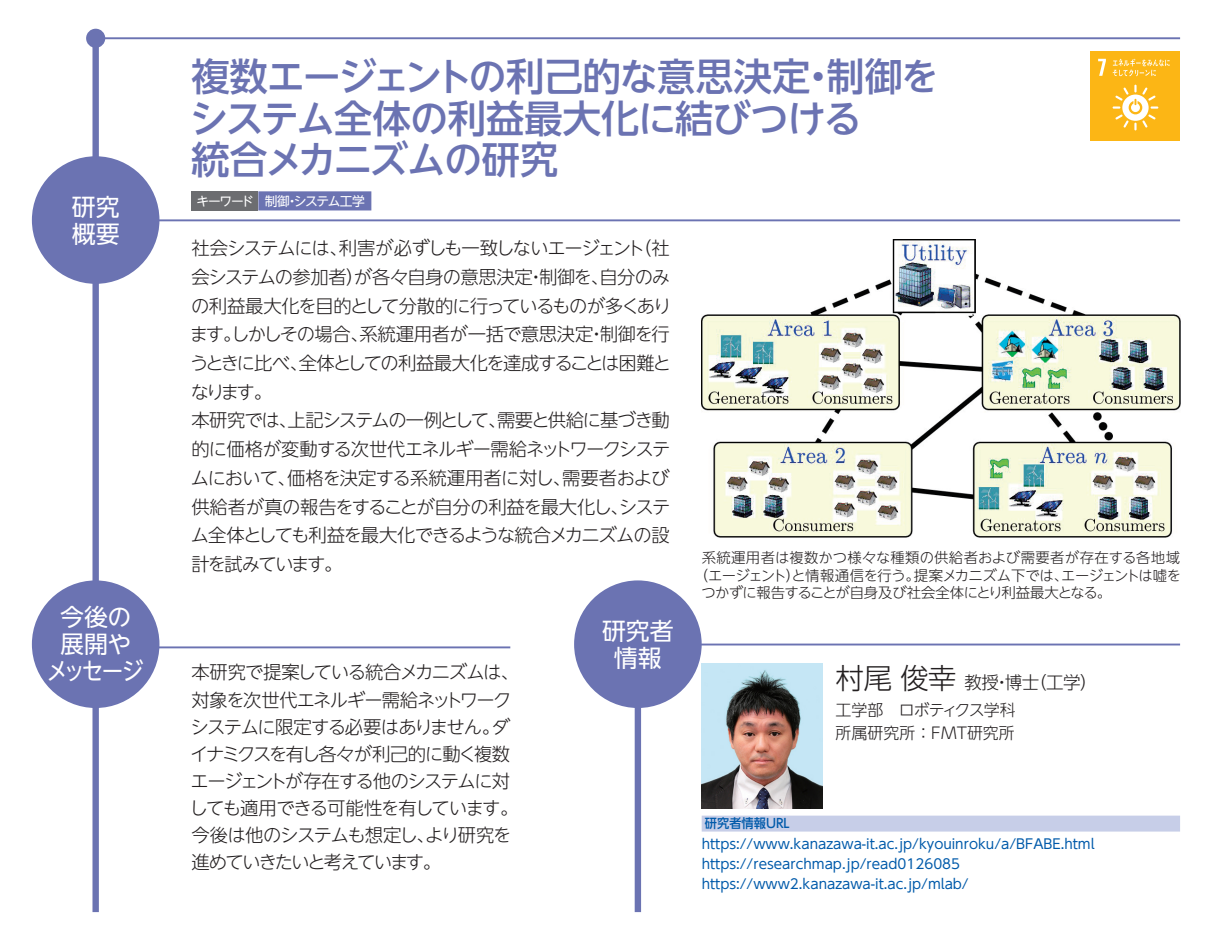
<style>
.page{position:relative;width:1212px;height:944px;background:#fff}
.page>*{position:absolute;margin:0;border:0;box-sizing:border-box;transform-origin:0 0}
.t1{font:500 38.25px/41.4px "UD Shin Go NT Pr 6 N";letter-spacing:-.025em;color:#6b73b2}
.t2{font:300 28.8px "UD Shin Go NT Pr 6 N";color:#231f20}
.t3{font:23.85px/27px "UD Shin Go NT Pr 6 N";letter-spacing:-.045em;color:#fff;text-align:center}
.t4{font:23.85px/27px "UD Shin Go NT Pr 6 N";color:#fff}
.t5{font:300 18.22px/27px "UD Shin Go NT Pr 6 N";letter-spacing:-.065em;color:#231f20}
.t6{font:300 18.22px/28.8px "UD Shin Go NT Pr 6 N";letter-spacing:-.04em;color:#231f20}
.t7{font:300 18.22px/28.8px "UD Shin Go NT Pr 6 N";letter-spacing:-.03em;color:#231f20}
.t8{font:300 18.22px/27px "UD Shin Go NT Pr 6 N";letter-spacing:-.095em;color:#231f20}
.t9{font:300 18.22px "UD Shin Go NT Pr 6 N";letter-spacing:-.015em;color:#231f20}
.t10{font:300 18.22px "UD Shin Go NT Pr 6 N";letter-spacing:-.035em;color:#231f20}
.t11{font:300 18.22px "UD Shin Go NT Pr 6 N";letter-spacing:-.085em;color:#231f20}
.t12{font:300 17.55px "UD Shin Go NT Pr 6 N";letter-spacing:-.03em;color:#231f20}
.t13{font:300 15.97px/23.2px "UD Shin Go NT Pr 6 N";color:#231f20}
.t14{font:300 14.4px "UD Shin Go NT Pr 6 N";letter-spacing:.015em;color:#231f20}
.t15{font:300 14.4px/17.6px "UD Shin Go NT Pr 6 N";letter-spacing:-.04em;color:#231f20}
.t16{font:300 14.4px "UD Shin Go NT Pr 6 N";letter-spacing:-.035em;color:#231f20}
.t17{font:300 14.4px "UD Shin Go NT Pr 6 N";letter-spacing:-.01em;color:#231f20}
.t18{font:300 14.4px "UD Shin Go NT Pr 6 N";letter-spacing:-.07em;color:#231f20}
.t19{font:13.5px/20px "UD Shin Go NT Pr 6 N";color:#015aaa}
.t20{font:500 12.83px "UD Shin Go NT Pr 6 N";color:#015aaa;scale:.96 1}
.t21{font:12.83px "UD Shin Go NT Pr 6 N";letter-spacing:-.06em;color:#fff}
.t22{font:12.83px "UD Shin Go NT Pr 6 N";letter-spacing:-.1em;color:#fff}
</style>
<div class="page">
<div style="left:92px;top:32px;width:7px;height:880px;background:#6b73b2"></div>
<hr style="left:96px;top:37px;width:1084px;height:2px;background:#6b73b2">
<div style="left:86px;top:29px;width:19px;height:19px;background:#6b73b2;border-radius:50%"></div>
<div style="left:635px;top:606px;width:6px;height:306px;background:#6b73b2"></div>
<hr style="left:96px;top:646px;width:414px;height:2px;background:#6b73b2">
<hr style="left:638px;top:644px;width:542px;height:1px;background:#6b73b2">
<div style="left:35px;top:584px;width:121px;height:121px;background:#6b73b2;border-radius:50%"></div>
<div style="left:32px;top:580px;width:127px;height:128px;border:6px solid #6b73b2;border-radius:50%"></div>
<div style="left:577px;top:584px;width:121px;height:121px;background:#6b73b2;border-radius:50%"></div>
<div style="left:574px;top:580px;width:128px;height:128px;border:6px solid #6b73b2;border-radius:50%"></div>
<hr style="left:96px;top:219px;width:1084px;height:2px;background:#6b73b2">
<div style="left:35px;top:159px;width:121px;height:122px;background:#6b73b2;border-radius:50%"></div>
<div style="left:32px;top:156px;width:127px;height:128px;border:6px solid #6b73b2;border-radius:50%"></div>
<div style="left:702px;top:816px;width:478px;height:16px;background:#c7cee8"></div>
<img style="left:702px;top:663px;width:121px;height:146px">
<div style="left:1091px;top:51px;width:89px;height:89px;background:#fcb615"></div>
<svg style="left:1098px;top:59px;width:8px;height:17px"></svg>
<svg style="left:1112px;top:85px;width:46px;height:45px"></svg>
<svg style="left:1112px;top:59px;width:58px;height:17px"></svg>
<div style="left:258px;top:191px;width:113px;height:19px;background:#6b73b2"></div>
<div style="left:191px;top:191px;width:67px;height:19px;background:#6c6d70"></div>
<img style="left:702px;top:239px;width:478px;height:299px">
<h3 class="t4" style="left:72px;top:192px;width:49px">研究概要</h3>
<h3 class="t3" style="left:46px;top:603px;width:99px">今後の展開やメッセージ</h3>
<h1 class="t1" style="left:191px;top:55px;width:749px">複数エージェントの利己的な意思決定制御を</h1>
<h1 class="t1" style="left:190px;top:55px;width:673px;text-indent:609px">・システム全体の利益最大化に結びつける統合メカニズムの研究</h1>
<p class="t21" style="left:265px;top:191px;width:102px">制御システム工学</p>
<p class="t22" style="left:197px;top:191px;width:59px">キーワード</p>
<p class="t22" style="left:286px;top:191px;width:14px">・</p>
<p class="t5" style="left:339px;top:234px;width:308px">利害が必ずしも一致しないエージェント</p>
<p class="t5" style="left:633px;top:234px;width:38px">（社</p>
<p class="t6" style="left:191px;top:233px;width:480px">社会システムには、<br>会システムの参加者が各々自身の意思決定制御を自分のみ</p>
<p class="t5" style="left:346px;top:263px;width:20px">）</p>
<p class="t5" style="left:191px;top:292px;width:482px">の利益最大化を目的として分散的に行っているものが多くあり</p>
<p class="t9" style="left:360px;top:320px;width:312px">系統運用者が一括で意思決定制御を行</p>
<p class="t5" style="left:527px;top:263px;width:20px">・</p>
<p class="t5" style="left:591px;top:263px;width:20px">、</p>
<p class="t11" style="left:190px;top:320px;width:180px">ますしかしその場合、</p>
<p class="t5" style="left:587px;top:320px;width:20px">・</p>
<p class="t5" style="left:223px;top:320px;width:20px">。</p>
<p class="t5" style="left:299px;top:349px;width:374px">全体としての利益最大化を達成することは困難と</p>
<p class="t5" style="left:190px;top:348px;width:481px;line-height:28.8px">うときに比べ、<br>なります。<br>本研究では上記システムの一例として需要と供給に基づき動</p>
<p class="t5" style="left:279px;top:406px;width:20px">、</p>
<p class="t5" style="left:191px;top:435px;width:481px">的に価格が変動する次世代エネルギー需給ネットワークシステ</p>
<p class="t5" style="left:562px;top:464px;width:109px">需要者および</p>
<p class="t5" style="left:488px;top:406px;width:20px">、</p>
<p class="t10" style="left:287px;top:463px;width:285px">価格を決定する系統運用者に対し、</p>
<p class="t7" style="left:191px;top:463px;width:481px">ムにおいて、<br>供給者が真の報告をすることが自分の利益を最大化しシステ</p>
<p class="t5" style="left:191px;top:492px;width:481px;line-height:28.8px;text-indent:420px">、<br>ム全体としても利益を最大化できるような統合メカニズムの設</p>
<p class="t8" style="left:191px;top:550px;width:153px">計を試みています。</p>
<p class="t5" style="left:189px;top:658px;width:331px">本研究で提案している統合メカニズムは、対象を次世代エネルギー需給ネットワークシステムに限定する必要はありませんダ。イナミクスを有し各々が利己的に動く複数エージェントが存在する他のシステムに対しても適用できる可能性を有しています。今後は他のシステムも想定しより研究を</p>
<p class="t8" style="left:191px;top:821px;width:251px;text-indent:225px">、進めていきたいと考えています。</p>
<h3 class="t4" style="left:602px;top:616px;width:73px;text-align:center">研究者情報</h3>
<p class="t14" style="left:702px;top:546px;width:480px">系統運用者は複数かつ様々な種類の供給者および需要者が存在する各地域</p>
<p class="t17" style="left:914px;top:563px;width:156px">提案メカニズム下では、</p>
<p class="t16" style="left:694px;top:563px;width:227px">（エージェントと情報通信を行う。</p>
<p class="t18" style="left:1061px;top:563px;width:121px">エージェントは嘘を</p>
<p class="t15" style="left:701px;top:566px;width:411px;text-indent:84px">）<br>つかずに報告することが自身及び社会全体にとり利益最大となる。</p>
<h2 class="t2" style="left:836px;top:654px;width:122px">村尾俊幸</h2>
<p class="t13" style="left:836px;top:697px;width:182px">工学部　ロボティクス学科所属研究所：FMT研究所</p>
<p class="t12" style="left:1029px;top:668px;width:70px">（工学(</p>
<p class="t12" style="left:964px;top:668px;width:76px">教授博士</p>
<p class="t12" style="left:993px;top:668px;width:19px">・</p>
<p class="t20" style="left:705px;top:813px;width:90px">研究者情報URL</p>
<p class="t19" style="left:702px;top:834px;width:394px">https://www.kanazawa i t- .ac.jp/kyouinroku a/ /BFABE.html https://researchmap.jp/read0126085 https://www2.kanazawa i t- .ac.jp/mlab/</p>
</div>
